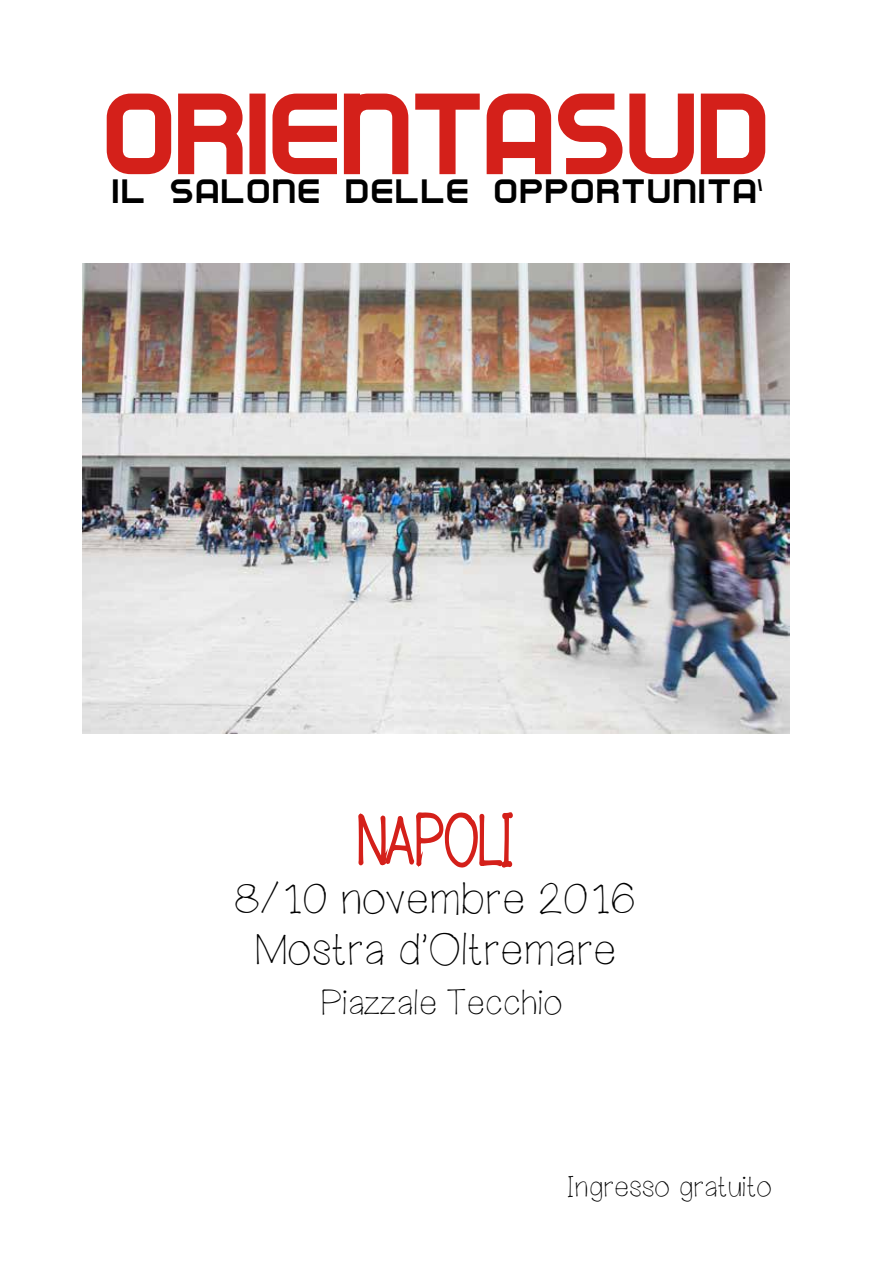
<style>
.page{position:relative;width:872px;height:1276px;background:#fff}
.page>*{position:absolute;margin:0;border:0;box-sizing:border-box;transform-origin:0 0}
.t1{font:42px/50.4px "mywanderingheart";color:#000;text-align:center}
.t2{font:33.6px "Empire Builder";letter-spacing:.06em;color:#000}
.t3{font:33px "mywanderingheart";color:#000}
.t4{font:27px "mywanderingheart";color:#000}
</style>
<div class="page">
<img style="left:83px;top:263px;width:706px;height:471px">
<svg style="left:107px;top:94px;width:658px;height:80px;fill:#d4201a"></svg>
<svg style="left:357px;top:718px;width:158px;height:150px"></svg>
<p class="t2" style="left:113px;top:174px;width:654px">IL SALONE DELLE OPPORTUNITA<sup>I</sup></p>
<p class="t1" style="left:235px;top:875px;width:403px">8/10 novembre 2016<br>Mostra d’Oltremare</p>
<p class="t3" style="left:321px;top:987px;width:244px">Piazzale Tecchio</p>
<p class="t4" style="left:569px;top:1173px;width:205px">Ingresso gratuito</p>
</div>
